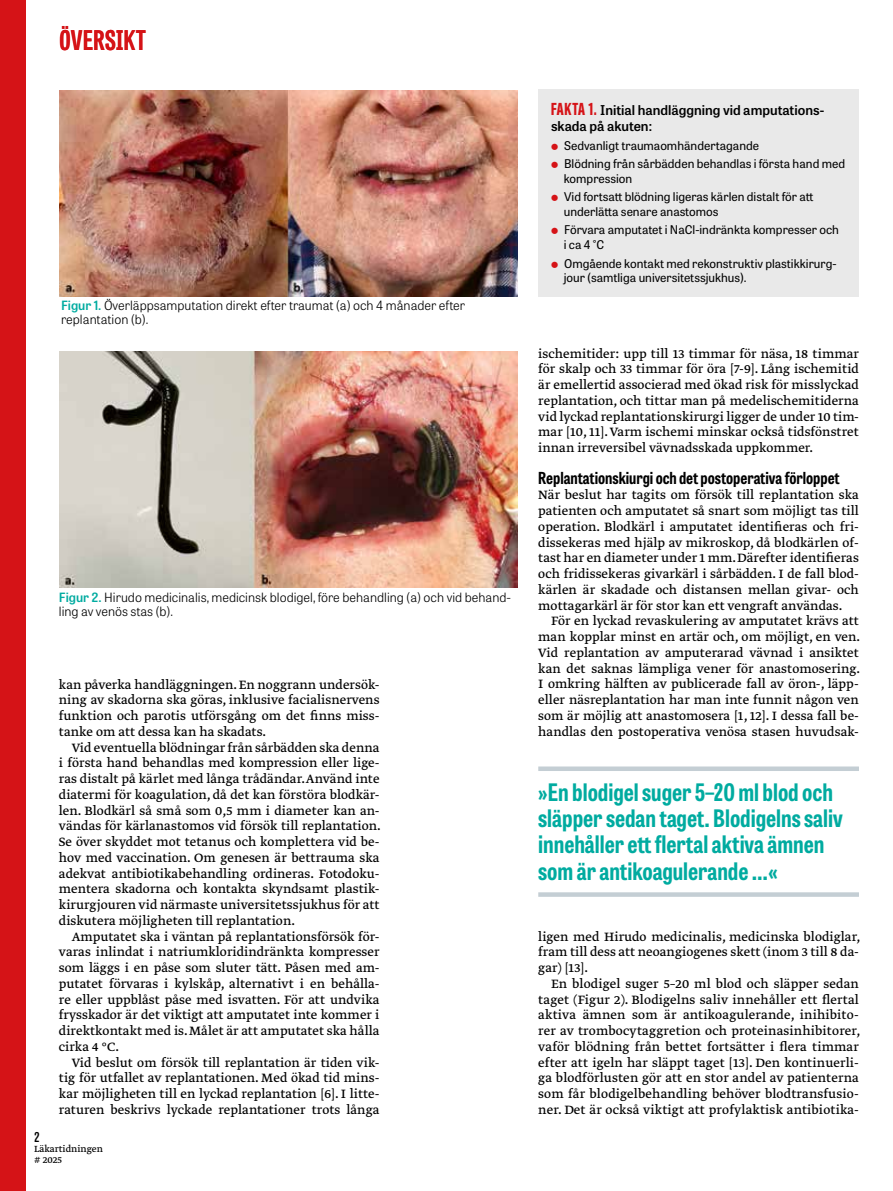
<style>
.page{position:relative;width:893px;height:1191px;background:#fff}
.page>*{position:absolute;margin:0;border:0;box-sizing:border-box;transform-origin:0 0}
.t1{font:700 27px "Tablet Gothic Compressed";letter-spacing:.02em;color:#d51317}
.t2{font:700 24px/26.2px "Tablet Gothic Condensed";color:#00aba0}
.t3{font:700 16.5px "Tablet Gothic Condensed";color:#000}
.t4{font:14.25px/15.8px "Greta Text Pro Regular Min";color:#000;text-align:justify}
.t5{font:600 13.5px/16.5px "Tablet Gothic";color:#000}
.t6{font:600 13.5px "Tablet Gothic Condensed";color:#000}
.t7{font:300 12.75px/13.5px "Tablet Gothic";color:#000}
.t8{font:12px/18.6px "Tablet Gothic";color:#000}
.t9{font:10.5px/10.5px "Greta Text Pro";color:#000}
.s1{font-weight:600;color:#00aba0}
.s2{font-family:"Tablet Gothic Compressed";font-weight:800;font-size:16.5px;color:#d51317}
</style>
<div class="page">
<div style="left:0;top:0;width:26px;height:1191px;background:#d51317"></div>
<img style="left:60px;top:91px;width:457px;height:205px">
<img style="left:60px;top:351px;width:457px;height:236px">
<div style="left:538px;top:89px;width:321px;height:207px;background:#e9e9e9"></div>
<div style="left:538px;top:766px;width:321px;height:5px;background:#c4ced4"></div>
<svg style="left:538px;top:892px;width:321px;height:4px"></svg>
<h1 class="t1" style="left:60px;top:22px;width:88px">ÖVERSIKT</h1>
<p class="t7" style="left:61px;top:298px;width:405px"><span class="s1">Figur 1.</span> Överläppsamputation direkt efter traumat (a) och 4 månader efter replantation (b).</p>
<p class="t7" style="left:59px;top:590px;width:454px"><span class="s1">Figur 2.</span> Hirudo medicinalis, medicinsk blodigel, före behandling (a) och vid behand&shy;ling av venös stas (b).</p>
<p class="t4" style="left:59px;top:677px;width:322px">kan påverka handläggningen. En noggrann undersök&shy;ning av skadorna ska göras, inklusive facialisnervens funktion och parotis utförsgång om det finns miss&shy;tanke om att dessa kan ha skadats.</p>
<p class="t4" style="left:59px;top:740px;width:324px;text-indent:13px">Vid eventuella blödningar från sårbädden ska denna i första hand behandlas med kompression eller lige&shy;ras distalt på kärlet med långa trådändar. Använd inte diatermi för koagulation, då det kan förstöra blodkär&shy;len. Blodkärl så små som 0,5 mm i diameter kan an&shy;vändas för kärlanastomos vid försök till replantation.<br>Se över skyddet mot tetanus och komplettera vid be&shy;hov med vaccination. Om genesen är bettrauma ska adekvat antibiotikabehandling ordineras. Fotodoku&shy;mentera skadorna och kontakta skyndsamt plastik&shy;kirurgjouren vid närmaste universitetssjukhus för att diskutera möjligheten till replantation.</p>
<p class="t4" style="left:59px;top:929px;width:322px;text-indent:13px">Amputatet ska i väntan på replantationsförsök för&shy;varas inlindat i natriumkloridindränkta kompresser som läggs i en påse som sluter tätt. Påsen med am&shy;putatet förvaras i kylskåp, alternativt i en behålla&shy;re eller uppblåst påse med isvatten. För att undvika frysskador är det viktigt att amputatet inte kommer i direktkontakt med is. Målet är att amputatet ska hålla cirka 4 °C.</p>
<p class="t4" style="left:59px;top:1055px;width:322px;text-indent:13px">Vid beslut om försök till replantation är tiden vik&shy;tig för utfallet av replantationen. Med ökad tid mins&shy;kar möjligheten till en lyckad replantation [6]. I litte&shy;raturen beskrivs lyckade replantationer trots långa</p>
<p class="t6" style="left:34px;top:1127px;width:7px">2</p>
<p class="t9" style="left:34px;top:1144px;width:70px">Läkartidningen # 2025</p>
<p class="t5" style="left:551px;top:101px;width:275px"><span class="s2">FAKTA 1.</span> Initial handläggning vid amputations&shy;skada på akuten:</p>
<p class="t8" style="left:564px;top:135px;width:282px">Sedvanligt traumaomhändertagande<br>Blödning från sårbädden behandlas i första hand med</p>
<p class="t8" style="left:564px;top:169px;width:251px">kompression<br>Vid fortsatt blödning ligeras kärlen distalt för att</p>
<p class="t8" style="left:564px;top:202px;width:277px">underlätta senare anastomos<br>Förvara amputatet i NaCl-indränkta kompresser och</p>
<p class="t8" style="left:564px;top:235px;width:274px">i ca 4 °C<br>Omgående kontakt med rekonstruktiv plastikkirurg-</p>
<p class="t8" style="left:564px;top:268px;width:184px">jour (samtliga universitetssjukhus).</p>
<p class="t4" style="left:538px;top:346px;width:322px">ischemitider: upp till 13 timmar för näsa, 18 timmar för skalp och 33 timmar för öra [7-9]. Lång ischemitid är emellertid associerad med ökad risk för misslyckad replantation, och tittar man på medelischemitiderna vid lyckad replantationskirurgi ligger de under 10 tim&shy;mar [10, 11]. Varm ischemi minskar också tidsfönstret innan irreversibel vävnadsskada uppkommer.</p>
<p class="t3" style="left:538px;top:466px;width:303px">Replantationskiurgi och det postoperativa förloppet</p>
<p class="t4" style="left:538px;top:488px;width:322px">När beslut har tagits om försök till replantation ska patienten och amputatet så snart som möjligt tas till operation. Blodkärl i amputatet identifieras och fri&shy;dissekeras med hjälp av mikroskop, då blodkärlen of&shy;tast har en diameter under 1 mm. Därefter identifieras och fridissekeras givarkärl i sårbädden. I de fall blod&shy;kärlen är skadade och distansen mellan givar- och mottagarkärl är för stor kan ett vengraft användas.</p>
<p class="t4" style="left:538px;top:614px;width:324px;text-indent:13px">För en lyckad revaskulering av amputatet krävs att man kopplar minst en artär och, om möjligt, en ven.<br>Vid replantation av amputerarad vävnad i ansiktet kan det saknas lämpliga vener för anastomosering.<br>I omkring hälften av publicerade fall av öron-, läpp&shy;eller näsreplantation har man inte funnit någon ven som är möjlig att anastomosera [1, 12]. I dessa fall be&shy;handlas den postoperativa venösa stasen huvudsak-</p>
<h2 class="t2" style="left:538px;top:778px;width:306px">»En blodigel suger 5–20 ml blod och släpper sedan taget. Blodigelns saliv innehåller ett flertal aktiva ämnen som är antikoagulerande …«</h2>
<p class="t4" style="left:538px;top:929px;width:324px">ligen med Hirudo medicinalis, medicinska blodiglar, fram till dess att neoangiogenes skett (inom 3 till 8 da&shy;gar) [13].</p>
<p class="t4" style="left:538px;top:976px;width:324px;text-indent:13px">En blodigel suger 5–20 ml blod och släpper sedan taget (Figur 2). Blodigelns saliv innehåller ett flertal aktiva ämnen som är antikoagulerande, inihibito&shy;rer av trombocytaggretion och proteinasinhibitorer, vaför blödning från bettet fortsätter i flera timmar efter att igeln har släppt taget [13]. Den kontinuerli&shy;ga blodförlusten gör att en stor andel av patienterna som får blodigelbehandling behöver blodtransfusio&shy;ner. Det är också viktigt att profylaktisk antibiotika-</p>
</div>
